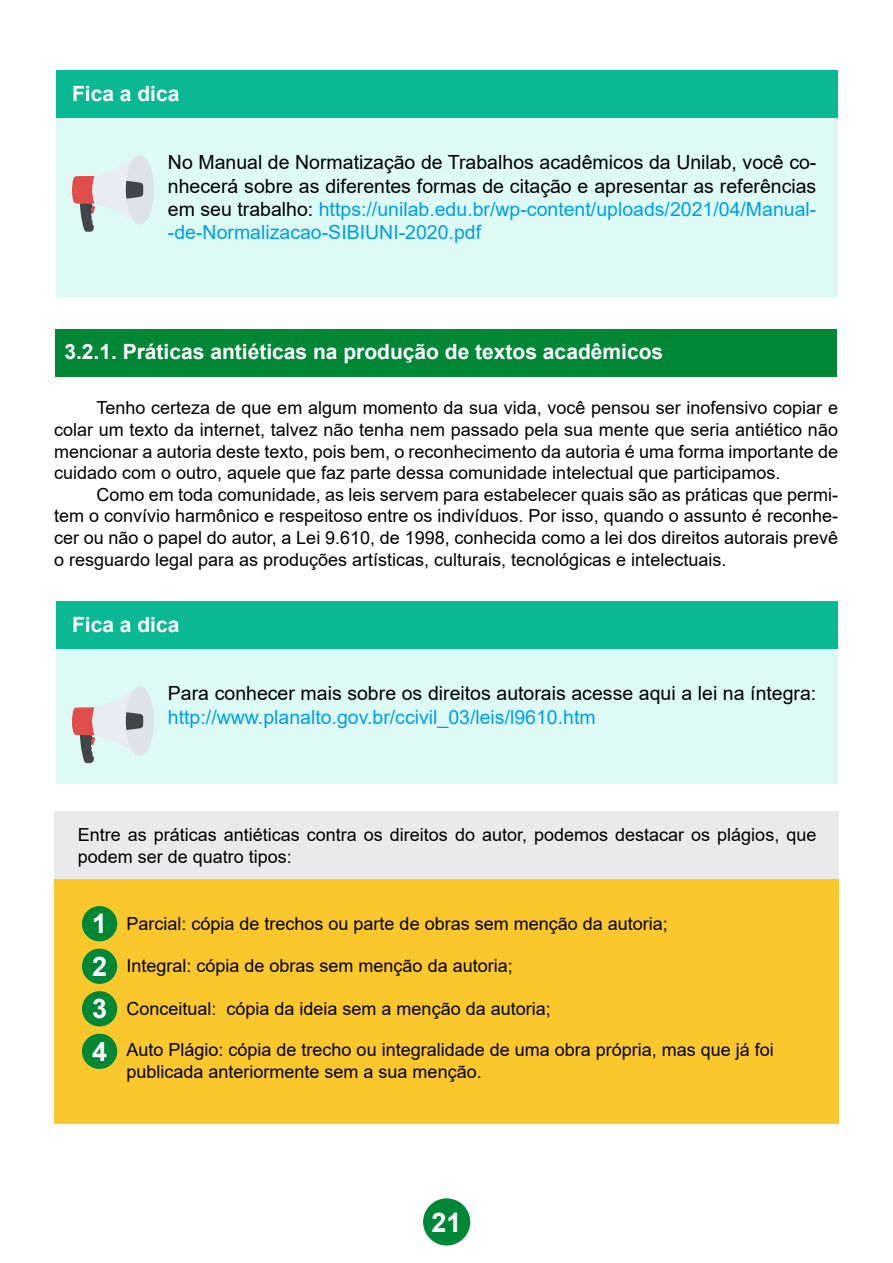
<style>
.page{position:relative;width:893px;height:1263px;background:#fff}
.page>*{position:absolute;margin:0;border:0;box-sizing:border-box;transform-origin:0 0}
.t1{font:700 27px/42.6px "Arial";color:#fff;text-align:justify}
.t2{font:700 21px "Arial";color:#fff}
.t3{font:19.5px/23.4px "Arial";color:#000;text-align:justify}
.t4{font:19.5px "Arial";color:#009fe3}
.t5{font:18px/21.6px "Arial";color:#000;text-align:justify}
.s1{color:#009fe3}
</style>
<div class="page">
<div style="left:423px;top:1198px;width:47px;height:47px;background:#008736;border-radius:50%"></div>
<div style="left:56px;top:70px;width:781px;height:48px;background:#0ab894"></div>
<div style="left:56px;top:601px;width:781px;height:48px;background:#0ab894"></div>
<div style="left:56px;top:118px;width:781px;height:179px;background:#ddfaf5"></div>
<div style="left:56px;top:649px;width:781px;height:134px;background:#ddfaf5"></div>
<svg style="left:72px;top:155px;width:82px;height:77px"></svg>
<svg style="left:72px;top:686px;width:82px;height:77px"></svg>
<div style="left:56px;top:330px;width:781px;height:47px;background:#008736"></div>
<div style="left:54px;top:879px;width:785px;height:244px;background:#fac72d"></div>
<div style="left:82px;top:906px;width:35px;height:35px;background:#008736;border-radius:50%"></div>
<div style="left:82px;top:948px;width:35px;height:36px;background:#008736;border-radius:50%"></div>
<div style="left:82px;top:991px;width:35px;height:35px;background:#008736;border-radius:50%"></div>
<div style="left:82px;top:1034px;width:35px;height:35px;background:#008736;border-radius:50%"></div>
<div style="left:54px;top:811px;width:785px;height:68px;background:#eaeaea"></div>
<p class="t2" style="left:72px;top:78px;width:109px">Fica a dica</p>
<p class="t3" style="left:168px;top:150px;width:650px">No Manual de Normatização de Trabalhos acadêmicos da Unilab, você co&shy;nhecerá sobre as diferentes formas de citação e apresentar as referências em seu trabalho: <span class="s1">https://unilab.edu.br/wp-content/uploads/2021/04/Manual--de-Normalizacao-SIBIUNI-2020.pdf</span></p>
<p class="t2" style="left:64px;top:337px;width:600px">3.2.1. Práticas antiéticas na produção de textos acadêmicos</p>
<p class="t5" style="left:54px;top:397px;width:785px;text-indent:43px">Tenho certeza de que em algum momento da sua vida, você pensou ser inofensivo copiar e colar um texto da internet, talvez não tenha nem passado pela sua mente que seria antiético não mencionar a autoria deste texto, pois bem, o reconhecimento da autoria é uma forma importante de cuidado com o outro, aquele que faz parte dessa comunidade intelectual que participamos.</p>
<p class="t5" style="left:54px;top:483px;width:786px;text-indent:43px">Como em toda comunidade, as leis servem para estabelecer quais são as práticas que permi&shy;tem o convívio harmônico e respeitoso entre os indivíduos. Por isso, quando o assunto é reconhe&shy;cer ou não o papel do autor, a Lei 9.610, de 1998, conhecida como a lei dos direitos autorais prevê o resguardo legal para as produções artísticas, culturais, tecnológicas e intelectuais.</p>
<p class="t2" style="left:72px;top:610px;width:109px">Fica a dica</p>
<p class="t3" style="left:168px;top:682px;width:650px">Para conhecer mais sobre os direitos autorais acesse aqui a lei na íntegra:</p>
<p class="t4" style="left:168px;top:704px;width:429px">http://www.planalto.gov.br/ccivil_03/leis/l9610.htm</p>
<p class="t5" style="left:78px;top:824px;width:740px">Entre as práticas antiéticas contra os direitos do autor, podemos destacar os plágios, que podem ser de quatro tipos:</p>
<h1 class="t1" style="left:92px;top:903px;width:17px">1<br>2<br>3<br>4</h1>
<p class="t5" style="left:126px;top:912px;width:543px">Parcial: cópia de trechos ou parte de obras sem menção da autoria;</p>
<p class="t5" style="left:126px;top:955px;width:388px">Integral: cópia de obras sem menção da autoria;</p>
<p class="t5" style="left:126px;top:998px;width:426px">Conceitual: cópia da ideia sem a menção da autoria;</p>
<p class="t5" style="left:126px;top:1039px;width:649px">Auto Plágio: cópia de trecho ou integralidade de uma obra própria, mas que já foi publicada anteriormente sem a sua menção.</p>
<h1 class="t1" style="left:432px;top:1201px;width:32px">21</h1>
</div>
